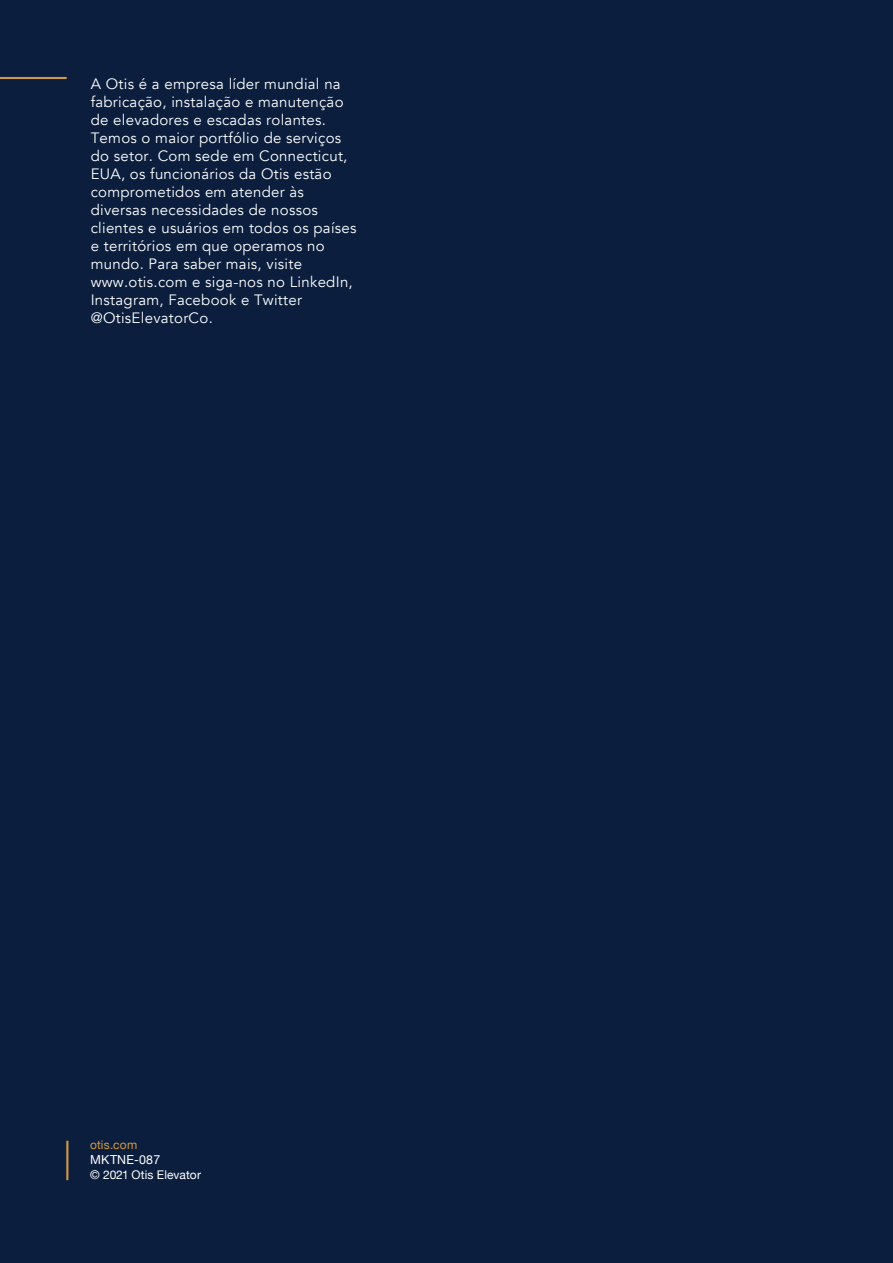
<style>
.page{position:relative;width:893px;height:1263px;background:#0b1e3d}
.page>*{position:absolute;margin:0;border:0;box-sizing:border-box;transform-origin:0 0}
.t1{font:15px/18px "Avenir";letter-spacing:.02em;color:#fff}
.t2{font:12.45px "Helvetica Neue";letter-spacing:.015em;color:#fff}
.t3{font:12px "Helvetica Neue";letter-spacing:.005em;color:#fff}
.t4{font:12px "Helvetica Neue";letter-spacing:.015em;color:#d39846}
</style>
<div class="page">
<hr style="left:0;top:77px;width:67px;height:2px;background:#d19846">
<hr style="left:66px;top:1141px;width:2px;height:39px;background:#d39846">
<p class="t1" style="left:91px;top:75px;width:267px">A Otis é a empresa líder mundial na fabricação, instalação e manutenção de elevadores e escadas rolantes.<br>Temos o maior portfólio de serviços do setor. Com sede em Connecticut,<br>EUA, os funcionários da Otis estão comprometidos em atender às diversas necessidades de nossos clientes e usuários em todos os países e territórios em que operamos no mundo. Para saber mais, visite www.otis.com e siga-nos no LinkedIn,<br>Instagram, Facebook e Twitter @OtisElevatorCo.</p>
<p class="t4" style="left:90px;top:1136px;width:49px">otis.com</p>
<p class="t2" style="left:90px;top:1150px;width:72px">MKTNE-087</p>
<p class="t3" style="left:90px;top:1166px;width:112px">© 2021 Otis Elevator</p>
</div>
